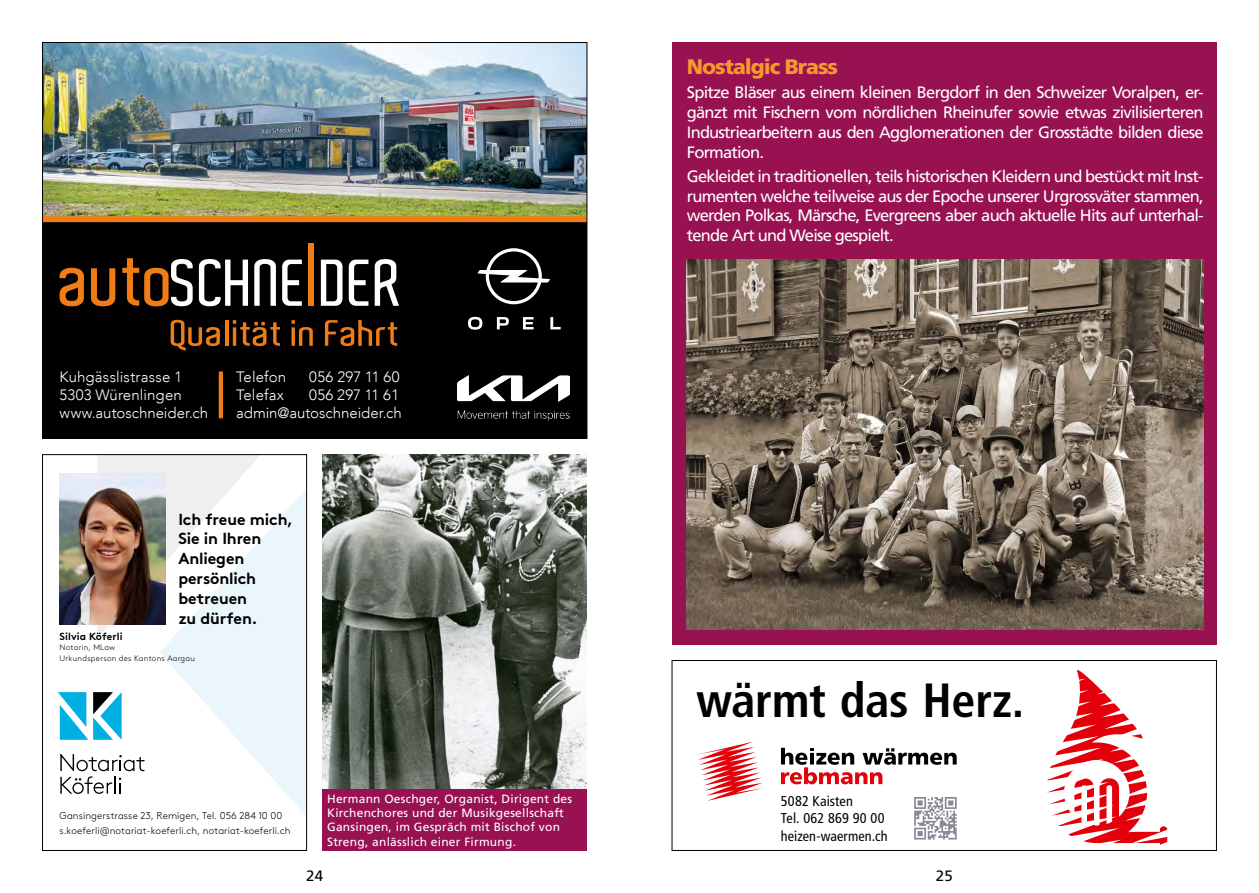
<style>
.page{position:relative;width:1259px;height:893px;background:#fff}
.page>*{position:absolute;margin:0;border:0;box-sizing:border-box;transform-origin:0 0}
.t1{font:700 condensed 48px "Frutiger";letter-spacing:-.005em;color:#000}
.t2{font:900 21px "Frutiger";letter-spacing:-.05em;color:#f5992d}
.t3{font:16.5px/19.8px "Frutiger";letter-spacing:-.05em;color:#fff;text-align:justify}
.t4{font:700 15.9px/20px "Brown Pro";letter-spacing:-.01em;color:#000}
.t5{font:300 15px/18px "Avenir LT";letter-spacing:.005em;color:#fff}
.t6{font:300 15px "Avenir LT";letter-spacing:.025em;color:#fff}
.t7{font:15px "Frutiger";color:#000}
.t8{font:condensed 14.25px/17.2px "Frutiger";letter-spacing:.005em;color:#000}
.t9{font:12px/14.4px "Frutiger";letter-spacing:.02em;color:#fff}
.t10{font:700 10.35px "Brown Pro";letter-spacing:.01em;color:#000}
.t11{font:300 9.9px/14.7px "Brown Pro";letter-spacing:.01em;color:#000}
.t12{font:300 7.95px/10.6px "Brown Pro";letter-spacing:.03em;color:#000}
</style>
<div class="page">
<img style="left:323px;top:455px;width:264px;height:334px">
<div style="left:323px;top:789px;width:264px;height:61px;background:#981251"></div>
<svg style="left:97px;top:456px;width:162px;height:182px"></svg>
<svg style="left:159px;top:488px;width:146px;height:326px;fill:#ebf6fc"></svg>
<img style="left:60px;top:473px;width:105px;height:151px">
<svg style="left:60px;top:754px;width:85px;height:40px"></svg>
<svg style="left:58px;top:692px;width:64px;height:48px"></svg>
<div style="left:42px;top:454px;width:265px;height:397px;border:1px solid #000"></div>
<div style="left:43px;top:43px;width:544px;height:395px;background:#000"></div>
<img style="left:44px;top:44px;width:541px;height:172px">
<div style="left:43px;top:216px;width:544px;height:6px;background:#ef7c15"></div>
<svg style="left:60px;top:268px;width:24px;height:38px"></svg>
<svg style="left:91px;top:268px;width:24px;height:38px"></svg>
<svg style="left:122px;top:258px;width:71px;height:48px"></svg>
<svg style="left:199px;top:259px;width:49px;height:47px"></svg>
<svg style="left:254px;top:259px;width:22px;height:47px"></svg>
<svg style="left:282px;top:260px;width:20px;height:46px"></svg>
<div style="left:308px;top:243px;width:6px;height:63px;background:#ef7c15"></div>
<svg style="left:321px;top:260px;width:21px;height:46px"></svg>
<svg style="left:349px;top:260px;width:19px;height:46px"></svg>
<svg style="left:375px;top:259px;width:24px;height:47px"></svg>
<svg style="left:171px;top:320px;width:49px;height:31px"></svg>
<hr style="left:225px;top:320px;width:3px;height:26px;background:#ef7c15">
<svg style="left:233px;top:320px;width:47px;height:26px"></svg>
<svg style="left:291px;top:320px;width:22px;height:26px"></svg>
<svg style="left:325px;top:320px;width:72px;height:26px"></svg>
<svg style="left:468px;top:317px;width:93px;height:13px"></svg>
<svg style="left:478px;top:248px;width:72px;height:56px"></svg>
<img style="left:458px;top:375px;width:112px;height:45px">
<hr style="left:219px;top:372px;width:4px;height:46px;background:#ef7c15">
<div style="left:672px;top:43px;width:544px;height:602px;background:#981251"></div>
<img style="left:687px;top:259px;width:516px;height:371px">
<svg style="left:698px;top:670px;width:470px;height:175px"></svg>
<div style="left:671px;top:660px;width:545px;height:191px;border:1px solid #000"></div>
<p class="t5" style="left:60px;top:368px;width:150px">Kuhgässlistrasse 1<br>5303 Würenlingen www.autoschneider.ch</p>
<p class="t5" style="left:236px;top:368px;width:52px">Telefon</p>
<p class="t6" style="left:309px;top:368px;width:92px">056 297 11 60</p>
<p class="t5" style="left:236px;top:386px;width:50px">Telefax</p>
<p class="t5" style="left:236px;top:386px;width:167px;text-align:right">056 297 11 61 admin@autoschneider.ch</p>
<p class="t4" style="left:178px;top:507px;width:116px">Ich freue mich,<br>Sie in Ihren<br>Anliegen persönlich betreuen<br>zu dürfen.</p>
<p class="t10" style="left:60px;top:627px;width:65px">Silvia Köferli</p>
<p class="t12" style="left:60px;top:641px;width:137px">Notarin, MLaw<br>Urkundsperson des Kantons Aargau</p>
<p class="t11" style="left:60px;top:807px;width:232px">Gansingerstrasse 23, Remigen, Tel. 056 284 10 00 s.koeferli@notariat-koeferli.ch, notariat-koeferli.ch</p>
<p class="t9" style="left:327px;top:791px;width:246px">Hermann Oeschger, Organist, Dirigent des Kirchenchores und der Musikgesellschaft Gansingen, im Gespräch mit Bischof von Streng, anlässlich einer Firmung.</p>
<p class="t2" style="left:687px;top:54px;width:153px">Nostalgic Brass</p>
<p class="t3" style="left:687px;top:82px;width:518px">Spitze Bläser aus einem kleinen Bergdorf in den Schweizer Voralpen, er&shy;gänzt mit Fischern vom nördlichen Rheinufer sowie etwas zivilisierteren Industriearbeitern aus den Agglomerationen der Grosstädte bilden diese Formation.</p>
<p class="t3" style="left:687px;top:166px;width:518px">Gekleidet in traditionellen, teils historischen Kleidern und bestückt mit Inst&shy;rumenten welche teilweise aus der Epoche unserer Urgrossväter stammen, werden Polkas, Märsche, Evergreens aber auch aktuelle Hits auf unterhal&shy;tende Art und Weise gespielt.</p>
<h1 class="t1" style="left:696px;top:672px;width:329px">wärmt das Herz.</h1>
<p class="t8" style="left:781px;top:792px;width:108px">5082 Kaisten<br>Tel. 062 869 90 00 heizen-waermen.ch</p>
<p class="t7" style="left:306px;top:867px;width:18px">24</p>
<p class="t7" style="left:935px;top:867px;width:18px">25</p>
</div>
